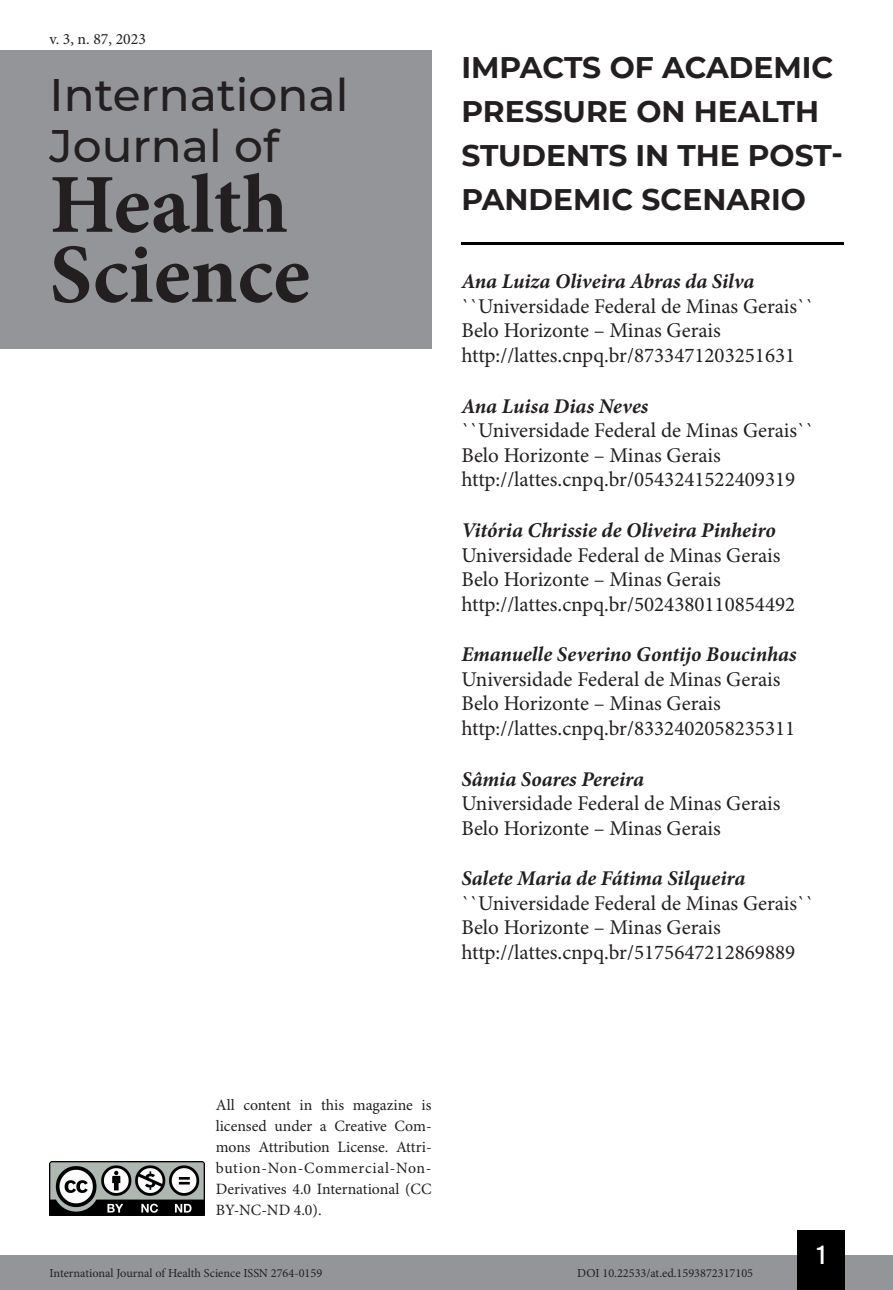
<style>
.page{position:relative;width:893px;height:1290px;background:#fff}
.page>*{position:absolute;margin:0;border:0;box-sizing:border-box;transform-origin:0 0}
.t1{font:700 84px/70px "Minion Pro";color:#231f20}
.t2{font:500 45.5px/50.8px "Montserrat";color:#231f20}
.t3{font:700 29.75px/43.8px "Montserrat";color:#231f20}
.t4{font:26.25px "Bebas Kai";color:#fff}
.t5{font:21px/24.5px "Minion Pro";color:#231f20}
.t6{font:italic 700 21px "Minion Pro";letter-spacing:-.005em;color:#231f20}
.t7{font:15.75px/21px "Minion Pro";color:#231f20;text-align:justify}
.t8{font:12.25px "Minion Pro";color:#231f20}
</style>
<div class="page">
<div style="left:0;top:1255px;width:893px;height:35px;background:#939598"></div>
<div style="left:797px;top:1230px;width:48px;height:60px;background:#000"></div>
<img style="left:50px;top:1161px;width:154px;height:54px">
<div style="left:0;top:50px;width:432px;height:298px;background:#939598"></div>
<hr style="left:461px;top:242px;width:382px;height:3px;background:#000">
<p class="t7" style="left:50px;top:29px;width:98px">v. 3, n. 87, 2023</p>
<h2 class="t2" style="left:50px;top:68px;width:300px">International<br>Journal of</h2>
<h1 class="t1" style="left:50px;top:169px;width:262px">Health<br>Science</h1>
<h3 class="t3" style="left:461px;top:44px;width:383px">IMPACTS OF ACADEMIC<br>PRESSURE ON HEALTH<br>STUDENTS IN THE POST-<br>PANDEMIC SCENARIO</h3>
<p class="t6" style="left:461px;top:267px;width:295px">Ana Luiza Oliveira Abras da Silva</p>
<p class="t5" style="left:461px;top:295px;width:354px">``Universidade Federal de Minas Gerais``<br>Belo Horizonte – Minas Gerais http://lattes.cnpq.br/8733471203251631</p>
<p class="t6" style="left:461px;top:391px;width:188px">Ana Luisa Dias Neves</p>
<p class="t5" style="left:461px;top:419px;width:354px">``Universidade Federal de Minas Gerais``<br>Belo Horizonte – Minas Gerais http://lattes.cnpq.br/0543241522409319</p>
<p class="t6" style="left:461px;top:515px;width:316px">Vitória Chrissie de Oliveira Pinheiro</p>
<p class="t5" style="left:461px;top:543px;width:335px">Universidade Federal de Minas Gerais<br>Belo Horizonte – Minas Gerais http://lattes.cnpq.br/5024380110854492</p>
<p class="t6" style="left:461px;top:640px;width:337px">Emanuelle Severino Gontijo Boucinhas</p>
<p class="t5" style="left:461px;top:668px;width:335px">Universidade Federal de Minas Gerais<br>Belo Horizonte – Minas Gerais http://lattes.cnpq.br/8332402058235311</p>
<p class="t6" style="left:461px;top:764px;width:184px">Sâmia Soares Pereira</p>
<p class="t5" style="left:461px;top:792px;width:321px">Universidade Federal de Minas Gerais<br>Belo Horizonte – Minas Gerais</p>
<p class="t6" style="left:461px;top:864px;width:286px">Salete Maria de Fátima Silqueira</p>
<p class="t5" style="left:461px;top:892px;width:354px">``Universidade Federal de Minas Gerais``<br>Belo Horizonte – Minas Gerais http://lattes.cnpq.br/5175647212869889</p>
<p class="t7" style="left:216px;top:1095px;width:217px">All content in this magazine is licensed under a Creative Com&shy;mons Attribution License. Attri&shy;bution-Non-Commercial-Non-Derivatives 4.0 International (CC BY-NC-ND 4.0).</p>
<p class="t4" style="left:817px;top:1241px;width:10px">1</p>
<p class="t8" style="left:50px;top:1266px;width:274px">International Journal of Health Science ISSN 2764-0159</p>
<p class="t8" style="left:577px;top:1266px;width:177px">DOI 10.22533/at.ed.1593872317105</p>
</div>
